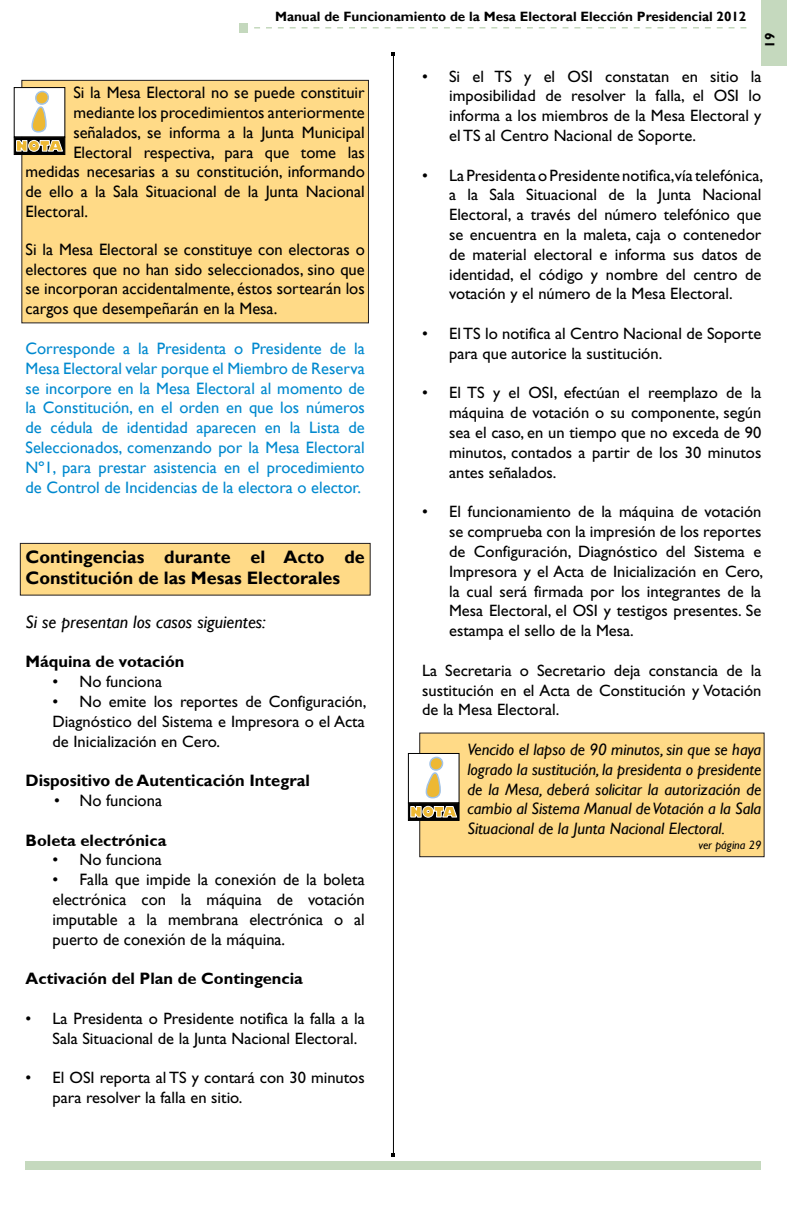
<style>
.page{position:relative;width:787px;height:1208px;background:#fff}
.page>*{position:absolute;margin:0;border:0;box-sizing:border-box;transform-origin:0 0}
.t1{font:700 18px/21.6px "Gill Sans";color:#000}
.t2{font:italic 18px "Gill Sans";color:#000}
.t3{font:16.5px/19.8px "Gill Sans";color:#000;text-align:justify}
.t4{font:16.5px/19.8px "Gill Sans";color:#000;text-align:justify}
.t5{font:16.5px/19.8px "Gill Sans";color:#0089cf;text-align:justify}
.t6{font:italic 16.5px/19.8px "Gill Sans";color:#000;text-align:justify}
.t7{font:700 16.5px "Gill Sans";color:#000}
.t8{font:700 16.5px "Gill Sans";color:#000}
.t9{font:700 13.5px "Gill Sans";color:#000}
.t10{font:italic 12px "Gill Sans";color:#000}
</style>
<div class="page">
<div style="left:761px;top:0;width:26px;height:66px;background:#c5d9be"></div>
<div style="left:25px;top:1160px;width:736px;height:9px;background:#c5d9be"></div>
<svg style="left:254px;top:27px;width:492px;height:2px"></svg>
<div style="left:239px;top:23px;width:9px;height:10px;background:#c4d8bd"></div>
<hr style="left:393px;top:54px;width:1px;height:1101px;background:#000">
<div style="left:20px;top:543px;width:350px;height:52px;background:#ffda87;border:1px solid #231f20"></div>
<div style="left:21px;top:80px;width:348px;height:243px;background:#ffda87;border:1px solid #231f20"></div>
<div style="left:419px;top:732px;width:345px;height:125px;background:#ffda87;border:1px solid #231f20"></div>
<div style="left:14px;top:87px;width:51px;height:50px;background:#fff"></div>
<div style="left:14px;top:137px;width:51px;height:18px;background:#000;border:1px solid #000"></div>
<svg style="left:31px;top:90px;width:17px;height:43px"></svg>
<svg style="left:16px;top:140px;width:47px;height:12px"></svg>
<div style="left:408px;top:753px;width:51px;height:50px;background:#fff;border:1px solid #000"></div>
<svg style="left:408px;top:803px;width:51px;height:17px"></svg>
<svg style="left:425px;top:756px;width:17px;height:43px"></svg>
<svg style="left:410px;top:806px;width:47px;height:11px"></svg>
<p class="t9" style="left:275px;top:8px;width:473px">Manual de Funcionamiento de la Mesa Electoral Elección Presidencial 2012</p>
<p class="t9" style="left:761px;top:48px;width:16px;rotate:-90deg">19</p>
<p class="t4" style="left:73px;top:83px;width:293px">Si la Mesa Electoral no se puede constituir</p>
<p class="t4" style="left:73px;top:103px;width:293px">mediante los procedimientos anteriormente</p>
<p class="t4" style="left:73px;top:123px;width:293px">señalados, se informa a la Junta Municipal</p>
<p class="t4" style="left:73px;top:142px;width:293px">Electoral respectiva, para que tome las</p>
<p class="t4" style="left:26px;top:162px;width:341px">medidas necesarias a su constitución, informando</p>
<p class="t4" style="left:26px;top:182px;width:341px">de ello a la Sala Situacional de la Junta Nacional</p>
<p class="t4" style="left:26px;top:202px;width:64px">Electoral.</p>
<p class="t4" style="left:26px;top:240px;width:341px">Si la Mesa Electoral se constituye con electoras o electores que no han sido seleccionados, sino que se incorporan accidentalmente, éstos sortearán los cargos que desempeñarán en la Mesa.</p>
<p class="t5" style="left:26px;top:339px;width:341px">Corresponde a la Presidenta o Presidente de la Mesa Electoral velar porque el Miembro de Reserva se incorpore en la Mesa Electoral al momento de la Constitución, en el orden en que los números de cédula de identidad aparecen en la Lista de Seleccionados, comenzando por la Mesa Electoral Nº1, para prestar asistencia en el procedimiento de Control de Incidencias de la electora o elector.</p>
<p class="t1" style="left:26px;top:546px;width:341px">Contingencias durante el Acto de<br>Constitución de las Mesas Electorales</p>
<p class="t2" style="left:26px;top:611px;width:242px">Si se presentan los casos siguientes:</p>
<p class="t7" style="left:26px;top:652px;width:160px">Máquina de votación</p>
<p class="t3" style="left:53px;top:671px;width:111px">• No funciona</p>
<p class="t3" style="left:53px;top:691px;width:315px">• No emite los reportes de Configuración, Diagnóstico del Sistema e Impresora o el Acta de Inicialización en Cero.</p>
<p class="t8" style="left:26px;top:770px;width:286px">Dispositivo de Autenticación Integral</p>
<p class="t4" style="left:54px;top:790px;width:109px">• No funciona</p>
<p class="t7" style="left:26px;top:830px;width:142px">Boleta electrónica</p>
<p class="t3" style="left:53px;top:850px;width:111px">• No funciona</p>
<p class="t4" style="left:53px;top:870px;width:314px">• Falla que impide la conexión de la boleta electrónica con la máquina de votación imputable a la membrana electrónica o al puerto de conexión de la máquina.</p>
<p class="t7" style="left:26px;top:969px;width:279px">Activación del Plan de Contingencia</p>
<p class="t3" style="left:53px;top:1008px;width:314px;text-indent:-27px">• La Presidenta o Presidente notifica la falla a la<br>Sala Situacional de la Junta Nacional Electoral.</p>
<p class="t3" style="left:53px;top:1067px;width:314px;text-indent:-27px">• El OSI reporta al TS y contará con 30 minutos para resolver la falla en sitio.</p>
<p class="t3" style="left:449px;top:66px;width:314px;text-indent:-27px">• Si el TS y el OSI constatan en sitio la imposibilidad de resolver la falla, el OSI lo informa a los miembros de la Mesa Electoral y el TS al Centro Nacional de Soporte.</p>
<p class="t3" style="left:449px;top:165px;width:315px;text-indent:-27px">• La Presidenta o Presidente notifica,vía telefónica, a la Sala Situacional de la Junta Nacional Electoral, a través del número telefónico que se encuentra en la maleta, caja o contenedor de material electoral e informa sus datos de identidad, el código y nombre del centro de votación y el número de la Mesa Electoral.</p>
<p class="t3" style="left:449px;top:323px;width:314px;text-indent:-27px">• El TS lo notifica al Centro Nacional de Soporte para que autorice la sustitución.</p>
<p class="t3" style="left:449px;top:383px;width:314px;text-indent:-27px">• El TS y el OSI, efectúan el reemplazo de la máquina de votación o su componente, según sea el caso, en un tiempo que no exceda de 90 minutos, contados a partir de los 30 minutos antes señalados.</p>
<p class="t3" style="left:449px;top:502px;width:315px;text-indent:-27px">• El funcionamiento de la máquina de votación se comprueba con la impresión de los reportes de Configuración, Diagnóstico del Sistema e Impresora y el Acta de Inicialización en Cero, la cual será firmada por los integrantes de la Mesa Electoral, el OSI y testigos presentes. Se estampa el sello de la Mesa.</p>
<p class="t3" style="left:422px;top:660px;width:341px">La Secretaria o Secretario deja constancia de la sustitución en el Acta de Constitución y Votación de la Mesa Electoral.</p>
<p class="t6" style="left:467px;top:740px;width:295px">Vencido el lapso de 90 minutos, sin que se haya logrado la sustitución, la presidenta o presidente de la Mesa, deberá solicitar la autorización de cambio al Sistema Manual de Votación a la Sala Situacional de la Junta Nacional Electoral.</p>
<p class="t10" style="left:698px;top:837px;width:64px">ver página 29</p>
</div>
